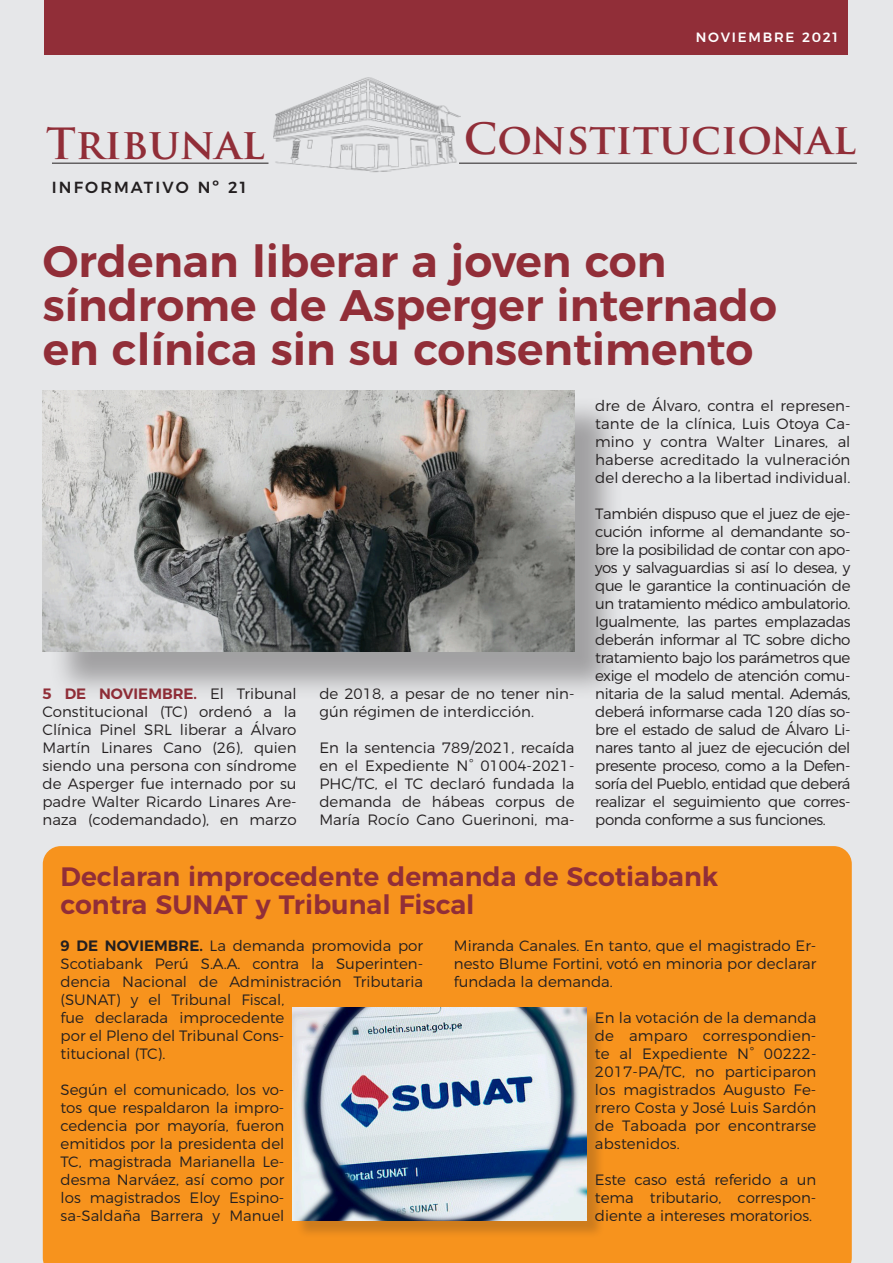
<style>
.page{position:relative;width:893px;height:1263px;background:#e6e7e9}
.page>*{position:absolute;margin:0;border:0;box-sizing:border-box;transform-origin:0 0}
.t1{font:600 44.1px/44.1px "Montserrat";color:#912e38}
.t2{font:700 42px "Trajan Pro";color:#912e38}
.t3{font:600 26.55px "Montserrat";color:#912e38}
.t4{font:500 16.05px "Montserrat";letter-spacing:.13em;color:#231f20}
.t5{font:300 15px/18px "Montserrat";color:#231f20;text-align:justify}
.t6{font:500 13.5px "Montserrat";letter-spacing:.13em;color:#fff}
.s1{font-weight:600;color:#912e38}
.s2{font-weight:600}
</style>
<div class="page">
<img style="left:273px;top:77px;width:189px;height:96px">
<hr style="left:459px;top:163px;width:398px;height:1px;background:#231f20">
<hr style="left:52px;top:163px;width:216px;height:1px;background:#231f20">
<div style="left:44px;top:0;width:803px;height:54px;background:#912e38"></div>
<div style="left:48px;top:396px;width:575px;height:305px;background:#231f20;opacity:.35"></div>
<img style="left:43px;top:390px;width:531px;height:262px">
<div style="left:43px;top:846px;width:809px;height:417px;background:#f7931d"></div>
<div style="left:295px;top:1010px;width:310px;height:229px;background:#231f20;opacity:.2"></div>
<img style="left:293px;top:1008px;width:293px;height:212px">
<p class="t6" style="left:696px;top:27px;width:144px">NOVIEMBRE 2021</p>
<p class="t2" style="left:46px;top:117px;width:220px">Tribunal</p>
<p class="t2" style="left:464px;top:113px;width:394px">Constitucional</p>
<p class="t4" style="left:52px;top:174px;width:196px">INFORMATIVO Nº 21</p>
<p class="t1" style="left:43px;top:236px;width:736px">Ordenan liberar a joven con síndrome de Asperger internado</p>
<p class="t1" style="left:43px;top:324px;width:712px">en clínica sin su consentimento</p>
<p class="t5" style="left:43px;top:683px;width:256px"><span class="s1">5 DE NOVIEMBRE.</span> El Tribunal Constitucional (TC) ordenó a la Clínica Pinel SRL liberar a Álvaro Martín Linares Cano (26), quien siendo una persona con síndrome de Asperger fue internado por su padre Walter Ricardo Linares Are&shy;naza (codemandado), en marzo</p>
<p class="t5" style="left:319px;top:683px;width:257px">de 2018, a pesar de no tener nin&shy;gún régimen de interdicción.</p>
<p class="t5" style="left:319px;top:737px;width:257px">En la sentencia 789/2021, recaída en el Expediente N° 01004-2021- PHC/TC, el TC declaró fundada la demanda de hábeas corpus de María Rocío Cano Guerinoni, ma-</p>
<p class="t5" style="left:595px;top:395px;width:257px">dre de Álvaro, contra el represen&shy;tante de la clínica, Luis Otoya Ca&shy;mino y contra Walter Linares, al haberse acreditado la vulneración del derecho a la libertad individual.</p>
<p class="t5" style="left:595px;top:503px;width:257px">También dispuso que el juez de eje&shy;cución informe al demandante so&shy;bre la posibilidad de contar con apo&shy;yos y salvaguardias si así lo desea, y que le garantice la continuación de un tratamiento médico ambulatorio.<br>Igualmente, las partes emplazadas deberán informar al TC sobre dicho tratamiento bajo los parámetros que exige el modelo de atención comu&shy;nitaria de la salud mental. Además, deberá informarse cada 120 días so&shy;bre el estado de salud de Álvaro Li&shy;nares tanto al juez de ejecución del presente proceso, como a la Defen&shy;soría del Pueblo, entidad que deberá realizar el seguimiento que corres&shy;ponda conforme a sus funciones.</p>
<p class="t3" style="left:61px;top:854px;width:659px">Declaran improcedente demanda de Scotiabank</p>
<p class="t3" style="left:61px;top:883px;width:415px">contra SUNAT y Tribunal Fiscal</p>
<p class="t5" style="left:61px;top:935px;width:364px;text-align:left"><span class="s2">9 DE NOVIEMBRE.</span> La demanda promovida por Scotiabank Perú S.A.A. contra la Superinten&shy;dencia Nacional de Administración Tributaria (SUNAT) y el Tribunal Fiscal,<br>fue declarada improcedente<br>por el Pleno del Tribunal Cons-<br>titucional (TC).</p>
<p class="t5" style="left:61px;top:1079px;width:225px">Según el comunicado, los vo&shy;tos que respaldaron la impro&shy;cedencia por mayoría, fueron emitidos por la presidenta del TC, magistrada Marianella Le&shy;desma Narváez, así como por los magistrados Eloy Espino&shy;sa-Saldaña Barrera y Manuel</p>
<p class="t5" style="left:454px;top:935px;width:364px">Miranda Canales. En tanto, que el magistrado Er&shy;nesto Blume Fortini, votó en minoria por declarar fundada la demanda.</p>
<p class="t5" style="left:595px;top:1007px;width:223px">En la votación de la demanda de amparo correspondien&shy;te al Expediente N° 00222- 2017-PA/TC, no participaron los magistrados Augusto Fe&shy;rrero Costa y José Luis Sardón de Taboada por encontrarse abstenidos.</p>
<p class="t5" style="left:595px;top:1169px;width:223px">Este caso está referido a un tema tributario, correspon&shy;diente a intereses moratorios.</p>
</div>
